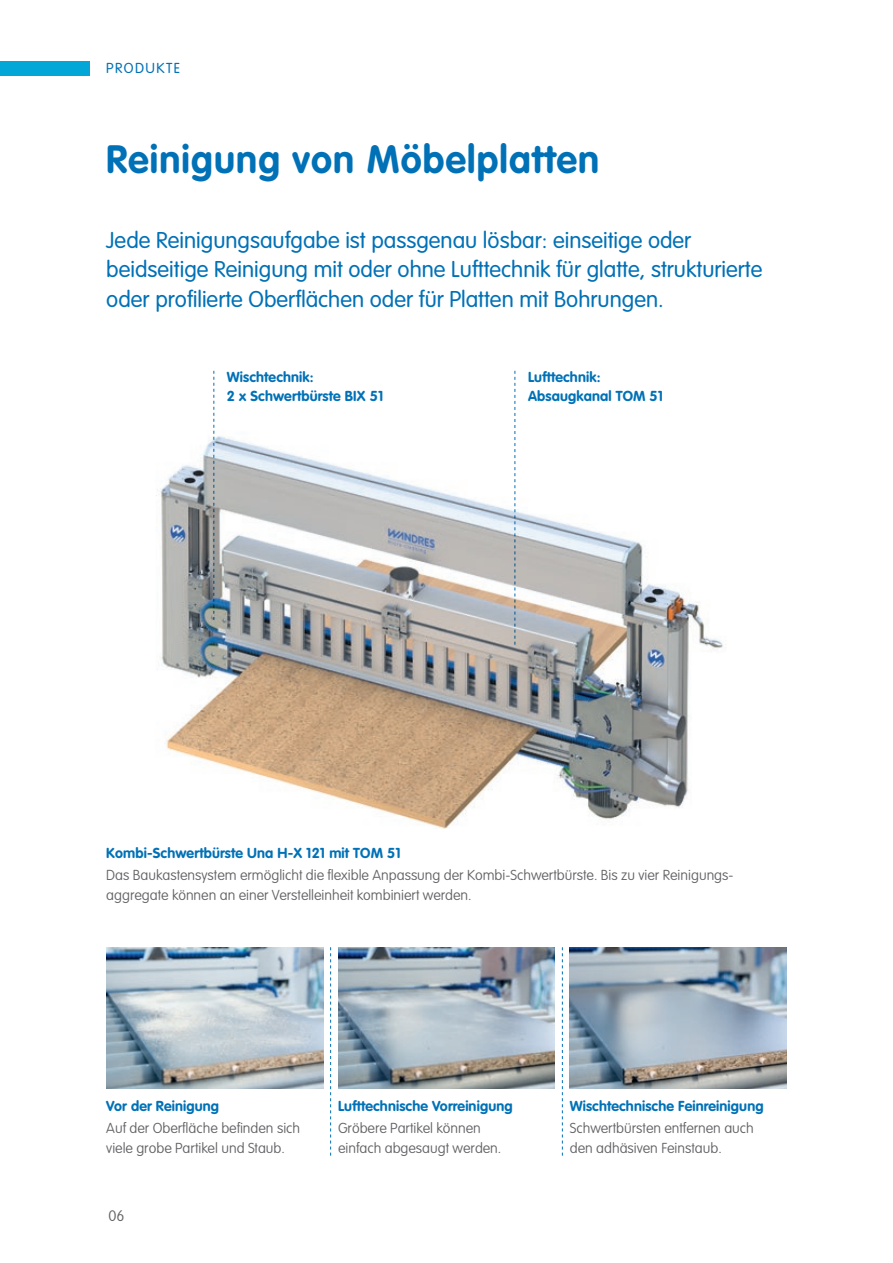
<style>
.page{position:relative;width:893px;height:1263px;background:#fff}
.page>*{position:absolute;margin:0;border:0;box-sizing:border-box;transform-origin:0 0}
.t1{font:700 39px "VAG Rounded Std";letter-spacing:.03em;color:#0071b7}
.t2{font:300 22.5px/29.7px "VAG Rounded Std";color:#0071b7}
.t3{font:100 15px "VAG Rounded Std";color:#636366}
.t4{font:100 14.25px/19.5px "VAG Rounded Std";color:#636366}
.t5{font:700 14.25px/19.5px "VAG Rounded Std";letter-spacing:.01em;color:#0071b7}
.t6{font:300 14.25px "VAG Rounded Std";letter-spacing:.1em;color:#0071b7}
</style>
<div class="page">
<img style="left:106px;top:947px;width:217px;height:142px">
<img style="left:338px;top:947px;width:217px;height:142px">
<img style="left:570px;top:947px;width:217px;height:142px">
<svg style="left:213px;top:371px;width:1px;height:57px"></svg>
<svg style="left:514px;top:371px;width:1px;height:57px"></svg>
<svg style="left:330px;top:947px;width:1px;height:208px"></svg>
<svg style="left:562px;top:947px;width:1px;height:208px"></svg>
<div style="left:0;top:61px;width:89px;height:14px;background:#02a7d7"></div>
<img style="left:156px;top:430px;width:570px;height:398px">
<p class="t6" style="left:106px;top:60px;width:75px">PRODUKTE</p>
<h1 class="t1" style="left:106px;top:137px;width:494px">Reinigung von Möbelplatten</h1>
<h2 class="t2" style="left:106px;top:226px;width:658px">Jede Reinigungsaufgabe ist passgenau lösbar: einseitige oder beidseitige Reinigung mit oder ohne Lufttechnik für glatte, strukturierte oder profilierte Oberflächen oder für Platten mit Bohrungen.</h2>
<p class="t5" style="left:227px;top:367px;width:158px">Wischtechnik:<br>2 x Schwertbürste BIX 51</p>
<p class="t5" style="left:528px;top:367px;width:137px">Lufttechnik:<br>Absaugkanal TOM 51</p>
<p class="t5" style="left:106px;top:844px;width:296px">Kombi-Schwertbürste Una H-X 121 mit TOM 51</p>
<p class="t4" style="left:106px;top:866px;width:629px">Das Baukastensystem ermöglicht die flexible Anpassung der Kombi-Schwertbürste. Bis zu vier Reinigungs&shy;aggregate können an einer Verstelleinheit kombiniert werden.</p>
<p class="t5" style="left:106px;top:1097px;width:114px">Vor der Reinigung</p>
<p class="t4" style="left:106px;top:1119px;width:195px">Auf der Oberfläche befinden sich viele grobe Partikel und Staub.</p>
<p class="t3" style="left:108px;top:1207px;width:18px">06</p>
<p class="t5" style="left:338px;top:1097px;width:176px">Lufttechnische Vorreinigung</p>
<p class="t4" style="left:338px;top:1119px;width:165px">Gröbere Partikel können einfach abgesaugt werden.</p>
<p class="t5" style="left:570px;top:1097px;width:195px">Wischtechnische Feinreinigung</p>
<p class="t4" style="left:570px;top:1119px;width:186px">Schwertbürsten entfernen auch den adhäsiven Feinstaub.</p>
</div>
